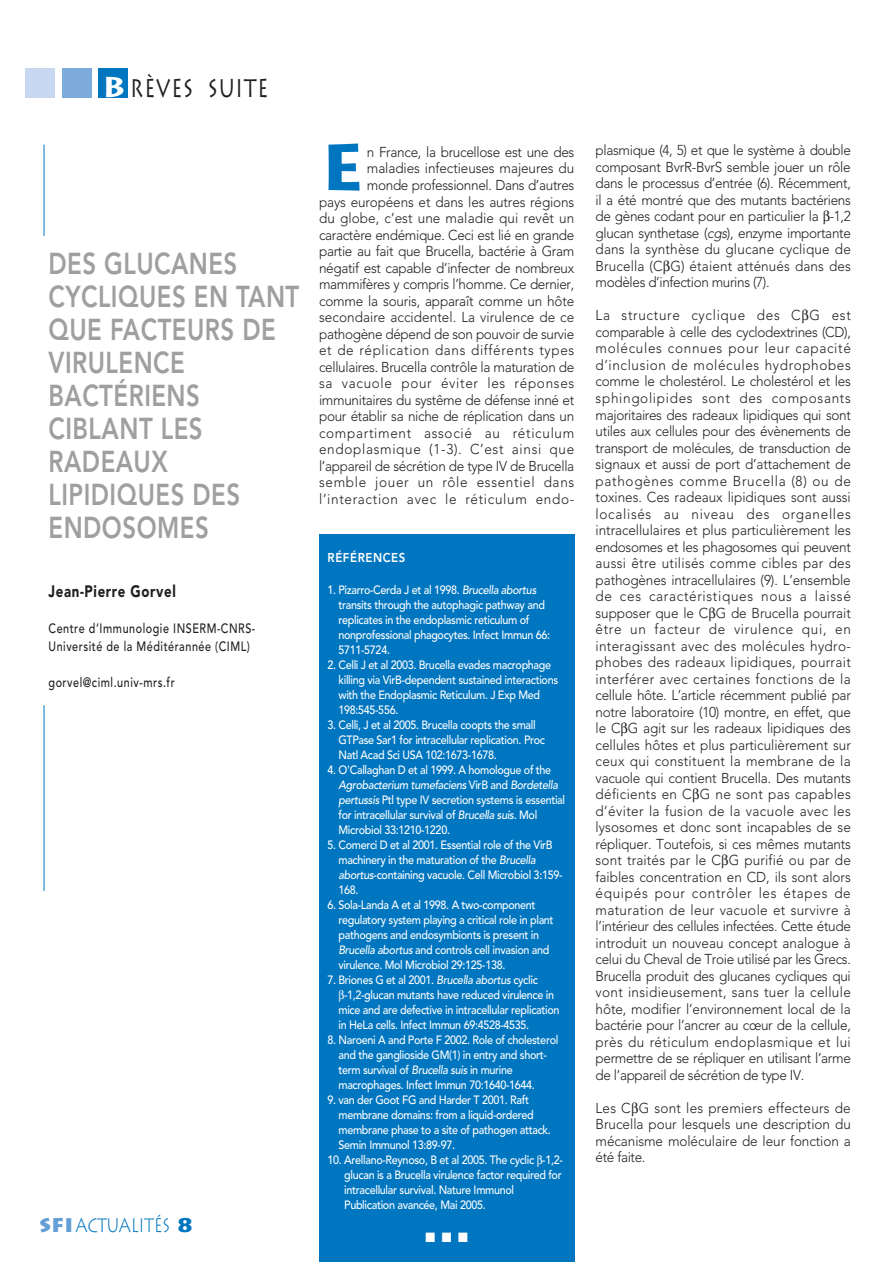
<style>
.page{position:relative;width:893px;height:1262px;background:#fff}
.page>*{position:absolute;margin:0;border:0;box-sizing:border-box;transform-origin:0 0}
.t1{font:700 64.2px "Lithos";color:#0076c0;scale:1.2 1}
.t2{font:800 30px/33px "Avenir";letter-spacing:.02em;color:#9d9fa1;scale:.8 1}
.t3{font:25.5px "Lithos";letter-spacing:.05em;color:#231f20;scale:.75 1}
.t4{font:300 19.5px "Lithos";letter-spacing:-.025em;color:#0076c0;scale:.8 1}
.t5{font:900 16.5px "Avenir";letter-spacing:.05em;color:#231f20;scale:.8 1}
.t6{font:300 14.25px/16.5px "Avenir";letter-spacing:-.02em;color:#231f20;text-align:justify;scale:.95 1}
.t7{font:500 13.5px/18px "Avenir";letter-spacing:.05em;color:#231f20;scale:.8 1}
.t8{font:13.5px "Zapf Dingbats";color:#fff;scale:.95 1}
.t9{font:800 12.75px "Avenir";letter-spacing:.05em;color:#fff;scale:.9 1}
.t10{font:500 12px/15px "Avenir";letter-spacing:-.03em;color:#fff;scale:.9 1}
.s1{font-weight:700;font-size:28.5px;color:#fff}
.s2{font-weight:900;color:#639ed5}
.s3{font-weight:900}
.s4{font-style:italic}
</style>
<div class="page">
<div style="left:26px;top:68px;width:29px;height:30px;background:#c7d7ef"></div>
<div style="left:62px;top:68px;width:29px;height:30px;background:#7baadb"></div>
<div style="left:98px;top:68px;width:30px;height:30px;background:#0076c0"></div>
<hr style="left:44px;top:145px;width:1px;height:91px;background:#0076c0">
<hr style="left:44px;top:705px;width:1px;height:186px;background:#0076c0">
<div style="left:319px;top:534px;width:255px;height:727px;background:#0076c0"></div>
<h3 class="t3" style="left:102px;top:73px;width:223px"><span class="s1">B</span>RÈVES SUITE</h3>
<h2 class="t2" style="left:49px;top:249px;width:315px">DES GLUCANES<br>CYCLIQUES EN TANT<br>QUE FACTEURS DE<br>VIRULENCE<br>BACTÉRIENS<br>CIBLANT LES<br>RADEAUX<br>LIPIDIQUES DES<br>ENDOSOMES</h2>
<p class="t5" style="left:49px;top:584px;width:161px">Jean-Pierre Gorvel</p>
<p class="t7" style="left:49px;top:620px;width:260px">Centre d’Immunologie INSERM-CNRS-<br>Université de la Méditérannée (CIML)</p>
<p class="t7" style="left:49px;top:674px;width:159px">gorvel@ciml.univ-mrs.fr</p>
<h3 class="t4" style="left:39px;top:1213px;width:193px"><span class="s2">SFI</span>ACTUALITÉS <span class="s3">8</span></h3>
<h1 class="t1" style="left:319px;top:130px;width:40px">E</h1>
<p class="t6" style="left:319px;top:145px;width:270px;text-align:right">n France, la brucellose est une des maladies infectieuses majeures du<br>monde professionnel. Dans d’autres<br>pays européens et dans les autres régions du globe, c’est une maladie qui revêt un caractère endémique. Ceci est lié en grande partie au fait que Brucella, bactérie à Gram négatif est capable d’infecter de nombreux mammifères y compris l’homme. Ce dernier, comme la souris, apparaît comme un hôte secondaire accidentel. La virulence de ce pathogène dépend de son pouvoir de survie et de réplication dans différents types cellulaires. Brucella contrôle la maturation de sa vacuole pour éviter les réponses immunitaires du systême de défense inné et pour établir sa niche de réplication dans un compartiment associé au réticulum endoplasmique (1-3). C’est ainsi que l’appareil de sécrétion de type IV de Brucella semble jouer un rôle essentiel dans l’interaction avec le réticulum endo-</p>
<p class="t9" style="left:327px;top:552px;width:88px">RÉFÉRENCES</p>
<p class="t10" style="left:338px;top:583px;width:237px;text-indent:-11px">1. Pizarro-Cerda J et al 1998. <span class="s4">Brucella abortus </span>transits through the autophagic pathway and replicates in the endoplasmic reticulum of nonprofessional phagocytes. Infect Immun 66:<br>5711-5724.</p>
<p class="t10" style="left:338px;top:658px;width:246px;text-indent:-11px">2. Celli J et al 2003. Brucella evades macrophage killing via VirB-dependent sustained interactions with the Endoplasmic Reticulum. J Exp Med 198:545-556.</p>
<p class="t10" style="left:338px;top:718px;width:231px;text-indent:-11px">3. Celli, J et al 2005. Brucella coopts the small<br>GTPase Sar1 for intracellular replication. Proc<br>Natl Acad Sci USA 102:1673-1678.</p>
<p class="t10" style="left:338px;top:763px;width:253px;text-indent:-11px">4. O'Callaghan D et al 1999. A homologue of the <span class="s4">Agrobacterium tumefaciens</span> VirB and <span class="s4">Bordetella pertussis</span> Ptl type IV secretion systems is essential for intracellular survival of <span class="s4">Brucella suis.</span> Mol Microbiol 33:1210-1220.</p>
<p class="t10" style="left:338px;top:838px;width:250px;text-indent:-11px">5. Comerci D et al 2001. Essential role of the VirB machinery in the maturation of the <span class="s4">Brucella abortus</span>-containing vacuole. Cell Microbiol 3:159- 168.</p>
<p class="t10" style="left:338px;top:898px;width:240px;text-indent:-11px">6. Sola-Landa A et al 1998. A two-component regulatory system playing a critical role in plant pathogens and endosymbionts is present in <span class="s4">Brucella abortus</span> and controls cell invasion and virulence. Mol Microbiol 29:125-138.</p>
<p class="t10" style="left:327px;top:973px;width:235px">7. Briones G et al 2001. <span class="s4">Brucella abortus</span> cyclic</p>
<p class="t10" style="left:344px;top:988px;width:235px">-1,2-glucan mutants have reduced virulence in</p>
<p class="t10" style="left:338px;top:1003px;width:247px">mice and are defective in intracellular replication</p>
<p class="t10" style="left:338px;top:1018px;width:213px">in HeLa cells. Infect Immun 69:4528-4535.</p>
<p class="t10" style="left:338px;top:1033px;width:246px;text-indent:-11px">8. Naroeni A and Porte F 2002. Role of cholesterol and the ganglioside GM(1) in entry and short&shy;term survival of <span class="s4">Brucella suis</span> in murine macrophages. Infect Immun 70:1640-1644.</p>
<p class="t10" style="left:338px;top:1093px;width:237px;text-indent:-11px">9. van der Goot FG and Harder T 2001. Raft membrane domains: from a liquid-ordered membrane phase to a site of pathogen attack.<br>Semin Immunol 13:89-97.</p>
<p class="t10" style="left:344px;top:1153px;width:244px;text-indent:-17px">10. Arellano-Reynoso, B et al 2005. The cyclic -1,2- glucan is a Brucella virulence factor required for intracellular survival. Nature Immunol Publication avancée, Mai 2005.</p>
<p class="t8" style="left:425px;top:1230px;width:46px">■ ■ ■</p>
<p class="t6" style="left:595px;top:143px;width:270px">plasmique (4, 5) et que le système à double composant BvrR-BvrS semble jouer un rôle dans le processus d’entrée (6). Récemment, il a été montré que des mutants bactériens de gènes codant pour en particulier la -1,2 glucan synthetase (<span class="s4">cgs</span>), enzyme importante dans la synthèse du glucane cyclique de Brucella (C G) étaient atténués dans des modèles d’infection murins (7).</p>
<p class="t6" style="left:595px;top:308px;width:270px">La structure cyclique des C G est comparable à celle des cyclodextrines (CD), molécules connues pour leur capacité d’inclusion de molécules hydrophobes comme le cholestérol. Le cholestérol et les sphingolipides sont des composants majoritaires des radeaux lipidiques qui sont utiles aux cellules pour des évènements de transport de molécules, de transduction de signaux et aussi de port d’attachement de pathogènes comme Brucella (8) ou de toxines. Ces radeaux lipidiques sont aussi localisés au niveau des organelles intracellulaires et plus particulièrement les endosomes et les phagosomes qui peuvent aussi être utilisés comme cibles par des pathogènes intracellulaires (9). L’ensemble de ces caractéristiques nous a laissé supposer que le C G de Brucella pourrait être un facteur de virulence qui, en interagissant avec des molécules hydro&shy;phobes des radeaux lipidiques, pourrait interférer avec certaines fonctions de la cellule hôte. L’article récemment publié par notre laboratoire (10) montre, en effet, que le C G agit sur les radeaux lipidiques des cellules hôtes et plus particulièrement sur ceux qui constituent la membrane de la vacuole qui contient Brucella. Des mutants déficients en C G ne sont pas capables d’éviter la fusion de la vacuole avec les lysosomes et donc sont incapables de se répliquer. Toutefois, si ces mêmes mutants sont traités par le C G purifié ou par de faibles concentration en CD, ils sont alors équipés pour contrôler les étapes de maturation de leur vacuole et survivre à l’intérieur des cellules infectées. Cette étude introduit un nouveau concept analogue à celui du Cheval de Troie utilisé par les Grecs.<br>Brucella produit des glucanes cycliques qui vont insidieusement, sans tuer la cellule hôte, modifier l’environnement local de la bactérie pour l’ancrer au cœur de la cellule, près du réticulum endoplasmique et lui permettre de se répliquer en utilisant l’arme de l’appareil de sécrétion de type IV.</p>
<p class="t6" style="left:595px;top:1100px;width:270px">Les C G sont les premiers effecteurs de Brucella pour lesquels une description du mécanisme moléculaire de leur fonction a été faite.</p>
</div>
